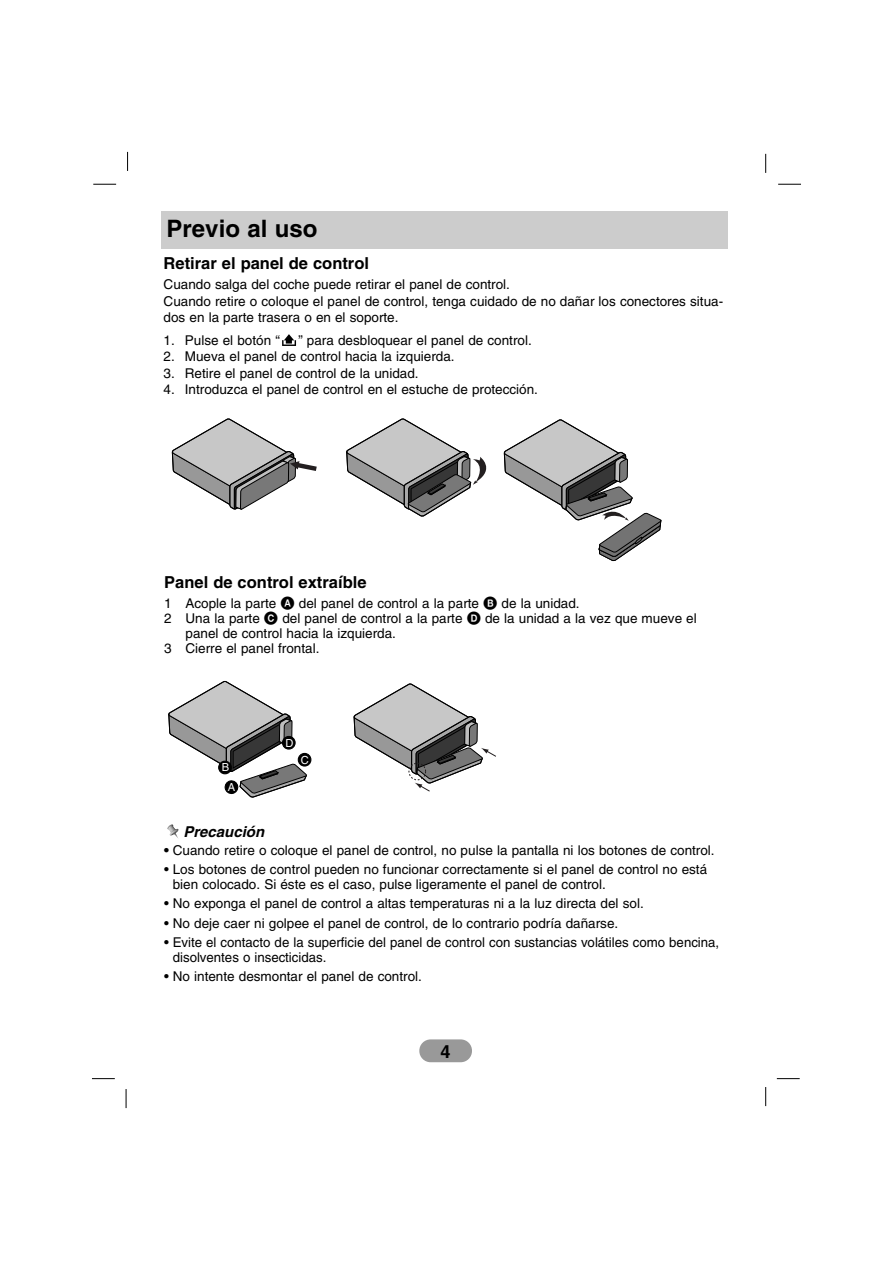
<style>
.page{position:relative;width:893px;height:1263px;background:#fff}
.page>*{position:absolute;margin:0;border:0;box-sizing:border-box;transform-origin:0 0}
.t1{font:700 24px "Helvetica";color:#000}
.t2{font:700 18px "Helvetica";color:#000}
.t3{font:700 16.5px "Helvetica";color:#000}
.t4{font:italic 700 15px "Helvetica";color:#000}
.t5{font:13.5px/16.2px "Helvetica";color:#000}
.t6{font:11.1px "Helvetica";color:#fff}
.s1{font-family:"Sony PS Circled Nega"}
.s2{font-weight:700}
</style>
<div class="page">
<div style="left:419px;top:1039px;width:53px;height:23px;background:#999;border-radius:11px"></div>
<svg style="left:127px;top:152px;width:1px;height:19px"></svg>
<svg style="left:93px;top:184px;width:23px;height:1px"></svg>
<svg style="left:126px;top:1089px;width:1px;height:19px"></svg>
<svg style="left:92px;top:1078px;width:23px;height:1px"></svg>
<svg style="left:765px;top:1087px;width:1px;height:19px"></svg>
<svg style="left:776px;top:1078px;width:23px;height:1px"></svg>
<svg style="left:765px;top:154px;width:1px;height:19px"></svg>
<svg style="left:778px;top:184px;width:23px;height:1px"></svg>
<svg style="left:282px;top:334px;width:14px;height:12px"></svg>
<div style="left:161px;top:212px;width:566px;height:37px;background:#ccc"></div>
<svg style="left:172px;top:418px;width:145px;height:92px"></svg>
<svg style="left:504px;top:419px;width:157px;height:143px"></svg>
<svg style="left:346px;top:418px;width:141px;height:99px"></svg>
<div style="left:298px;top:753px;width:13px;height:14px;background:#000;border:1px solid #000;border-radius:50%"></div>
<svg style="left:168px;top:680px;width:139px;height:118px"></svg>
<svg style="left:353px;top:683px;width:143px;height:109px"></svg>
<div style="left:408px;top:763px;width:18px;height:17px;border:1px dashed #231f20;border-radius:50%"></div>
<img style="left:167px;top:824px;width:11px;height:14px">
<h1 class="t1" style="left:167px;top:220px;width:152px">Previo al uso</h1>
<p class="t3" style="left:164px;top:257px;width:207px">Retirar el panel de control</p>
<p class="t5" style="left:164px;top:278px;width:561px">Cuando salga del coche puede retirar el panel de control.<br>Cuando retire o coloque el panel de control, tenga cuidado de no dañar los conectores situa&shy;dos en la parte trasera o en el soporte.</p>
<p class="t5" style="left:164px;top:334px;width:118px">1. Pulse el botón “</p>
<p class="t5" style="left:298px;top:334px;width:235px">” para desbloquear el panel de control.</p>
<p class="t5" style="left:164px;top:350px;width:292px">2. Mueva el panel de control hacia la izquierda.</p>
<p class="t5" style="left:164px;top:366px;width:256px">3. Retire el panel de control de la unidad.</p>
<p class="t5" style="left:164px;top:382px;width:376px">4. Introduzca el panel de control en el estuche de protección.</p>
<p class="t3" style="left:164px;top:577px;width:204px">Panel de control extraíble</p>
<p class="t5" style="left:164px;top:596px;width:417px">1 Acople la parte <span class="s1">A</span> del panel de control a la parte <span class="s1">B</span> de la unidad.</p>
<p class="t5" style="left:164px;top:611px;width:534px">2 Una la parte <span class="s1">C</span> del panel de control a la parte <span class="s1">D</span> de la unidad a la vez que mueve el</p>
<p class="t5" style="left:185px;top:626px;width:212px">panel de control hacia la izquierda.</p>
<p class="t5" style="left:164px;top:641px;width:157px">3 Cierre el panel frontal.</p>
<p class="t6" style="left:222px;top:763px;width:9px">B</p>
<p class="t6" style="left:228px;top:783px;width:9px">A</p>
<p class="t6" style="left:285px;top:739px;width:10px">D</p>
<p class="t6" style="left:301px;top:756px;width:10px">C</p>
<p class="t4" style="left:183px;top:826px;width:82px">Precaución</p>
<p class="t5" style="left:164px;top:843px;width:552px"><span class="s2">•</span> Cuando retire o coloque el panel de control, no pulse la pantalla ni los botones de control.</p>
<p class="t5" style="left:173px;top:863px;width:536px;line-height:15px;text-indent:-9px">• Los botones de control pueden no funcionar correctamente si el panel de control no está bien colocado. Si éste es el caso, pulse ligeramente el panel de control.</p>
<p class="t5" style="left:164px;top:897px;width:481px">• No exponga el panel de control a altas temperaturas ni a la luz directa del sol.</p>
<p class="t5" style="left:164px;top:916px;width:455px">• No deje caer ni golpee el panel de control, de lo contrario podría dañarse.</p>
<p class="t5" style="left:173px;top:936px;width:548px;line-height:15px;text-indent:-9px">• Evite el contacto de la superficie del panel de control con sustancias volátiles como bencina, disolventes o insecticidas.</p>
<p class="t5" style="left:164px;top:970px;width:259px">• No intente desmontar el panel de control.</p>
<h2 class="t2" style="left:440px;top:1045px;width:12px">4</h2>
</div>
